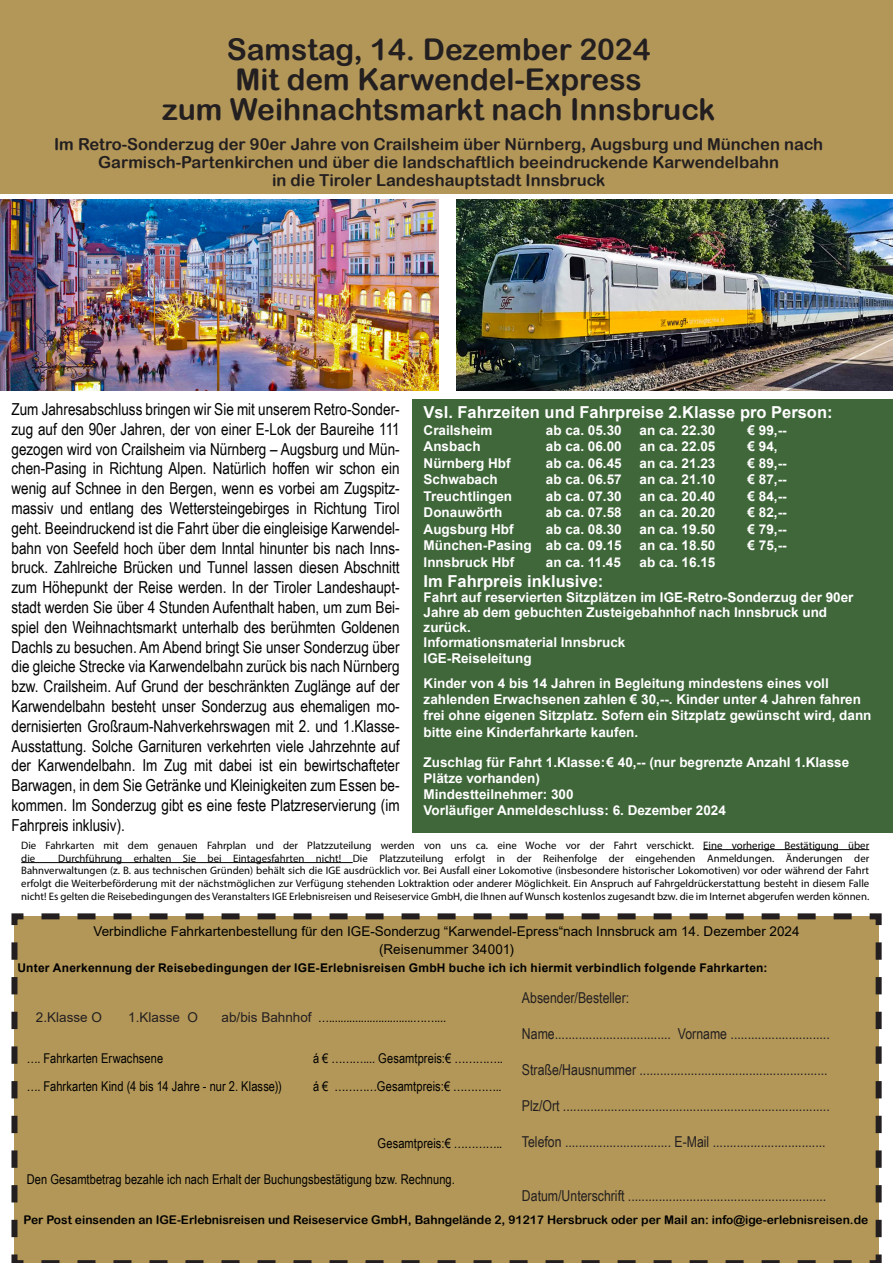
<style>
.page{position:relative;width:893px;height:1263px;background:#fff}
.page>*{position:absolute;margin:0;border:0;box-sizing:border-box;transform-origin:0 0}
.t1{font:30px/30px "Arial Rounded MT Bold";color:#231f20;text-align:center}
.t2{font:16.5px/19.8px "Arial Narrow";color:#000;text-align:justify}
.t3{font:16.5px/18px "Arial Rounded MT Bold";color:#231f20;text-align:center}
.t4{font:700 16.5px "Arial";color:#fff}
.t5{font:15px "Arial Narrow";color:#231f20}
.t6{font:700 13.5px/16.2px "Arial";color:#fff}
.t7{font:13.5px "Arial Narrow";letter-spacing:.005em;color:#000}
.t8{font:13.5px/18px "Arial";color:#000;text-align:center}
.t9{font:13.5px "Arial";color:#231f20}
.t10{font:12px "Arial Rounded MT Bold";color:#000}
.t11{font:700 12px "Arial";letter-spacing:.015em;color:#000}
.t12{font:10.8px/12.9px "Myriad Pro";color:#000}
.s1{font-family:"Arial";color:#231f20}
</style>
<div class="page">
<img style="left:0;top:199px;width:438px;height:192px">
<img style="left:456px;top:199px;width:437px;height:192px">
<div style="left:0;top:0;width:893px;height:194px;background:#b39758"></div>
<div style="left:11px;top:913px;width:871px;height:350px;background:#b39758"></div>
<div style="left:412px;top:399px;width:481px;height:434px;background:#40673a"></div>
<hr style="left:703px;top:849px;width:166px;height:1px;background:#000">
<hr style="left:21px;top:862px;width:332px;height:1px;background:#000">
<h1 class="t1" style="left:162px;top:34px;width:555px">Samstag, 14. Dezember 2024<br>Mit dem Karwendel-Express<br>zum Weihnachtsmarkt nach Innsbruck</h1>
<p class="t3" style="left:54px;top:135px;width:771px">Im Retro-Sonderzug der 90er Jahre von Crailsheim über Nürnberg, Augsburg und München nach<br>Garmisch-Partenkirchen und über die landschaftlich beeindruckende Karwendelbahn<br>in die Tiroler Landeshauptstadt Innsbruck</p>
<p class="t2" style="left:11px;top:399px;width:390px">Zum Jahresabschluss bringen wir Sie mit unserem Retro-Sonder&shy;zug auf den 90er Jahren, der von einer E-Lok der Baureihe 111 gezogen wird von Crailsheim via Nürnberg – Augsburg und Mün&shy;chen-Pasing in Richtung Alpen. Natürlich hoffen wir schon ein wenig auf Schnee in den Bergen, wenn es vorbei am Zugspitz&shy;massiv und entlang des Wettersteingebirges in Richtung Tirol geht. Beeindruckend ist die Fahrt über die eingleisige Karwendel&shy;bahn von Seefeld hoch über dem Inntal hinunter bis nach Inns&shy;bruck. Zahlreiche Brücken und Tunnel lassen diesen Abschnitt zum Höhepunkt der Reise werden. In der Tiroler Landeshaupt&shy;stadt werden Sie über 4 Stunden Aufenthalt haben, um zum Bei&shy;spiel den Weihnachtsmarkt unterhalb des berühmten Goldenen Dachls zu besuchen. Am Abend bringt Sie unser Sonderzug über die gleiche Strecke via Karwendelbahn zurück bis nach Nürnberg bzw. Crailsheim. Auf Grund der beschränkten Zuglänge auf der Karwendelbahn besteht unser Sonderzug aus ehemaligen mo&shy;dernisierten Großraum-Nahverkehrswagen mit 2. und 1.Klasse-Ausstattung. Solche Garnituren verkehrten viele Jahrzehnte auf der Karwendelbahn. Im Zug mit dabei ist ein bewirtschafteter Barwagen, in dem Sie Getränke und Kleinigkeiten zum Essen be&shy;kommen. Im Sonderzug gibt es eine feste Platzreservierung (im Fahrpreis inklusiv).</p>
<p class="t4" style="left:424px;top:401px;width:410px">Vsl. Fahrzeiten und Fahrpreise 2.Klasse pro Person:</p>
<p class="t6" style="left:424px;top:422px;width:71px">Crailsheim</p>
<p class="t6" style="left:546px;top:422px;width:77px">ab ca. 05.30</p>
<p class="t6" style="left:640px;top:422px;width:77px">an ca. 22.30</p>
<p class="t6" style="left:748px;top:422px;width:41px">€ 99,--</p>
<p class="t6" style="left:424px;top:438px;width:59px">Ansbach</p>
<p class="t6" style="left:546px;top:438px;width:77px">ab ca. 06.00</p>
<p class="t6" style="left:640px;top:438px;width:77px">an ca. 22.05</p>
<p class="t6" style="left:748px;top:438px;width:32px">€ 94,</p>
<p class="t6" style="left:424px;top:455px;width:88px">Nürnberg Hbf</p>
<p class="t6" style="left:546px;top:455px;width:77px">ab ca. 06.45</p>
<p class="t6" style="left:640px;top:455px;width:77px">an ca. 21.23</p>
<p class="t6" style="left:748px;top:455px;width:41px">€ 89,--</p>
<p class="t6" style="left:424px;top:471px;width:76px">Schwabach</p>
<p class="t6" style="left:546px;top:471px;width:77px">ab ca. 06.57</p>
<p class="t6" style="left:640px;top:471px;width:77px">an ca. 21.10</p>
<p class="t6" style="left:748px;top:471px;width:41px">€ 87,--</p>
<p class="t6" style="left:424px;top:488px;width:90px">Treuchtlingen</p>
<p class="t6" style="left:546px;top:488px;width:77px">ab ca. 07.30</p>
<p class="t6" style="left:640px;top:488px;width:77px">an ca. 20.40</p>
<p class="t6" style="left:748px;top:488px;width:41px">€ 84,--</p>
<p class="t6" style="left:424px;top:504px;width:80px">Donauwörth</p>
<p class="t6" style="left:546px;top:504px;width:77px">ab ca. 07.58</p>
<p class="t6" style="left:640px;top:504px;width:77px">an ca. 20.20</p>
<p class="t6" style="left:748px;top:504px;width:41px">€ 82,--</p>
<p class="t6" style="left:424px;top:521px;width:91px">Augsburg Hbf</p>
<p class="t6" style="left:546px;top:521px;width:77px">ab ca. 08.30</p>
<p class="t6" style="left:640px;top:521px;width:77px">an ca. 19.50</p>
<p class="t6" style="left:748px;top:521px;width:41px">€ 79,--</p>
<p class="t6" style="left:424px;top:537px;width:200px">München-Pasing ab ca. 09.15</p>
<p class="t6" style="left:640px;top:537px;width:77px">an ca. 18.50</p>
<p class="t6" style="left:748px;top:537px;width:41px">€ 75,--</p>
<p class="t6" style="left:424px;top:554px;width:92px">Innsbruck Hbf</p>
<p class="t6" style="left:546px;top:554px;width:77px">an ca. 11.45</p>
<p class="t6" style="left:640px;top:554px;width:77px">ab ca. 16.15</p>
<p class="t4" style="left:424px;top:569px;width:181px">Im Fahrpreis inklusive:</p>
<p class="t6" style="left:424px;top:589px;width:431px;line-height:15.3px">Fahrt auf reservierten Sitzplätzen im IGE-Retro-Sonderzug der 90er Jahre ab dem gebuchten Zusteigebahnhof nach Innsbruck und zurück.<br>Informationsmaterial Innsbruck<br>IGE-Reiseleitung</p>
<p class="t6" style="left:424px;top:675px;width:449px">Kinder von 4 bis 14 Jahren in Begleitung mindestens eines voll zahlenden Erwachsenen zahlen € 30,--. Kinder unter 4 Jahren fahren frei ohne eigenen Sitzplatz. Sofern ein Sitzplatz gewünscht wird, dann bitte eine Kinderfahrkarte kaufen.</p>
<p class="t6" style="left:424px;top:754px;width:427px">Zuschlag für Fahrt 1.Klasse:€ 40,-- (nur begrenzte Anzahl 1.Klasse Plätze vorhanden)<br>Mindestteilnehmer: 300<br>Vorläufiger Anmeldeschluss: 6. Dezember 2024</p>
<p class="t12" style="left:21px;top:838px;width:849px">Die Fahrkarten mit dem genauen Fahrplan und der Platzzuteilung werden von uns ca. eine Woche vor der Fahrt verschickt. Eine vorherige Bestätigung über die</p>
<p class="t12" style="left:21px;top:851px;width:850px;text-align:justify;text-indent:37px">Durchführung erhalten Sie bei Eintagesfahrten nicht! Die Platzzuteilung erfolgt in der Reihenfolge der eingehenden Anmeldungen. Änderungen der Bahnverwaltungen (z. B. aus technischen Gründen) behält sich die IGE ausdrücklich vor. Bei Ausfall einer Lokomotive (insbesondere historischer Lokomotiven) vor oder während der Fahrt erfolgt die Weiterbeförderung mit der nächstmöglichen zur Verfügung stehenden Loktraktion oder anderer Möglichkeit. Ein Anspruch auf Fahrgeldrückerstattung besteht in diesem Falle nicht! Es gelten die Reisebedingungen des Veranstalters IGE Erlebnisreisen und Reiseservice GmbH, die Ihnen auf Wunsch kostenlos zugesandt bzw. die im Internet abgerufen werden können.</p>
<p class="t8" style="left:93px;top:922px;width:708px">Verbindliche Fahrkartenbestellung für den IGE-Sonderzug “Karwendel-Epress“nach Innsbruck am 14. Dezember 2024 (Reisenummer 34001)</p>
<p class="t11" style="left:17px;top:959px;width:751px">Unter Anerkennung der Reisebedingungen der IGE-Erlebnisreisen GmbH buche ich ich hiermit verbindlich folgende Fahrkarten:</p>
<p class="t5" style="left:522px;top:987px;width:109px">Absender/Besteller:</p>
<p class="t5" style="left:522px;top:1023px;width:309px">Name.................................. Vorname .............................</p>
<p class="t5" style="left:522px;top:1059px;width:307px">Straße/Hausnummer .......................................................</p>
<p class="t5" style="left:522px;top:1095px;width:309px">Plz/Ort ..............................................................................</p>
<p class="t5" style="left:522px;top:1131px;width:305px">Telefon ............................... E-Mail .................................</p>
<p class="t9" style="left:36px;top:1008px;width:68px">2.Klasse O</p>
<p class="t9" style="left:128px;top:1008px;width:71px">1.Klasse O</p>
<p class="t7" style="left:222px;top:1007px;width:226px"><span class="s1">ab/bis Bahnhof</span> ….............................……....</p>
<p class="t7" style="left:27px;top:1048px;width:138px">…. Fahrkarten Erwachsene</p>
<p class="t7" style="left:313px;top:1048px;width:191px">á € ……….... Gesamtpreis:€ …………..</p>
<p class="t7" style="left:27px;top:1077px;width:257px">…. Fahrkarten Kind (4 bis 14 Jahre - nur 2. Klasse))</p>
<p class="t7" style="left:313px;top:1077px;width:190px">á € …………Gesamtpreis:€ …………..</p>
<p class="t7" style="left:378px;top:1134px;width:126px">Gesamtpreis:€ …………..</p>
<p class="t7" style="left:27px;top:1169px;width:430px">Den Gesamtbetrag bezahle ich nach Erhalt der Buchungsbestätigung bzw. Rechnung.</p>
<p class="t10" style="left:23px;top:1213px;width:846px">Per Post einsenden an IGE-Erlebnisreisen und Reiseservice GmbH, Bahngelände 2, 91217 Hersbruck oder per Mail an: info@ige-erlebnisreisen.de</p>
<p class="t5" style="left:522px;top:1184px;width:306px">Datum/Unterschrift ..........................................................</p>
</div>
